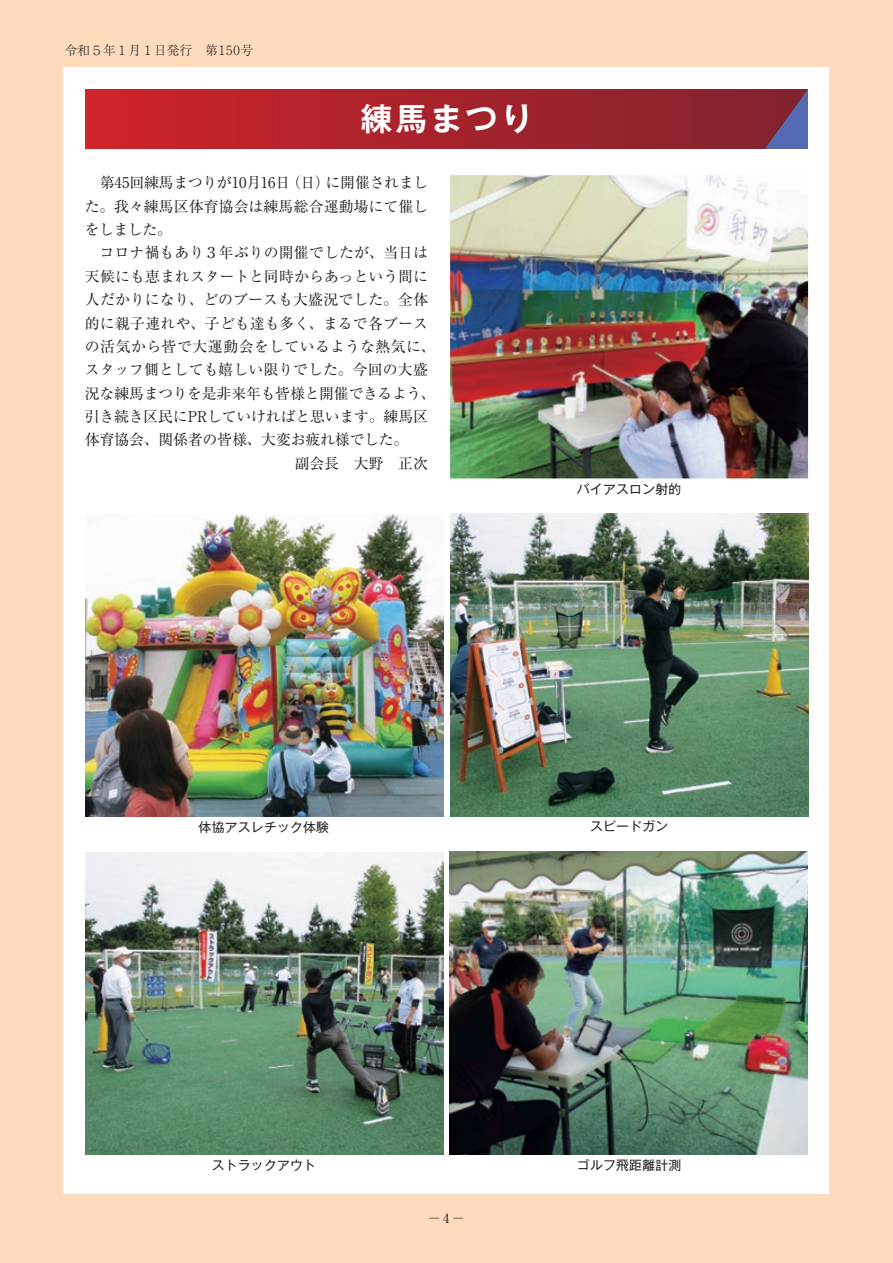
<style>
.page{position:relative;width:893px;height:1263px;background:#fddbbc}
.page>*{position:absolute;margin:0;border:0;box-sizing:border-box;transform-origin:0 0}
.t1{font:700 31.95px "Gothic MB101 Pr 6 N De";letter-spacing:.1em;color:#fff}
.t2{font:14.85px/23.4px "Ryumin Pr 6 N";color:#231f20;text-align:justify}
.t3{font:14.85px "Ryumin Pr 6 N";letter-spacing:-.02em;color:#231f20}
.t4{font:14.85px "Ryumin Pr 6 N";letter-spacing:.03em;color:#231f20}
.t5{font:12.75px "Gothic MB101 Pr 6 N";letter-spacing:.025em;color:#231f20}
.t6{font:300 12.75px "Ryumin Pr 6 N";color:#231f20}
.t7{font:300 10.2px "Ryumin Pr 6 N";color:#231f20}
.s1{font-weight:400;font-size:12.75px}
</style>
<div class="page">
<div style="left:64px;top:68px;width:765px;height:1126px;background:#fff"></div>
<div style="left:85px;top:89px;width:723px;height:60px;background:linear-gradient(to right,#d0232a,#7e232d)"></div>
<svg style="left:765px;top:89px;width:43px;height:60px;background:#6b466f"></svg>
<img style="left:450px;top:175px;width:358px;height:303px">
<img style="left:85px;top:853px;width:358px;height:302px">
<img style="left:450px;top:513px;width:358px;height:304px">
<img style="left:85px;top:515px;width:358px;height:302px">
<img style="left:450px;top:852px;width:358px;height:303px">
<p class="t6" style="left:65px;top:41px;width:190px">令和５年１月１日発行　第150号</p>
<h1 class="t1" style="left:360px;top:92px;width:174px">練馬まつり</h1>
<p class="t2" style="left:85px;top:170px;width:345px;text-indent:15px">第45回練馬まつりが10月16日（日）に開催されました。我々練馬区体育協会は練馬総合運動場にて催しをしました。</p>
<p class="t2" style="left:100px;top:240px;width:330px">コロナ禍もあり３年ぶりの開催でしたが、当日は</p>
<p class="t2" style="left:85px;top:264px;width:345px">天候にも恵まれスタートと同時からあっという間に</p>
<p class="t2" style="left:85px;top:287px;width:344px">人だかりになり、どのブースも大盛況でした。全体</p>
<p class="t2" style="left:85px;top:310px;width:345px">的に親子連れや、子ども達も多く、まるで各ブース</p>
<p class="t4" style="left:85px;top:335px;width:352px">の活気から皆で大運動会をしているような熱気に、</p>
<p class="t2" style="left:85px;top:357px;width:345px">スタッフ側としても嬉しい限りでした。今回の大盛</p>
<p class="t3" style="left:85px;top:381px;width:352px">況な練馬まつりを是非来年も皆様と開催できるよう、</p>
<p class="t2" style="left:85px;top:404px;width:345px">引き続き区民にPRしていければと思います。練馬区</p>
<p class="t2" style="left:85px;top:427px;width:325px">体育協会、関係者の皆様、大変お疲れ様でした。</p>
<p class="t2" style="left:295px;top:451px;width:135px">副会長　大野　正次</p>
<p class="t5" style="left:577px;top:479px;width:106px">バイアスロン射的</p>
<p class="t5" style="left:199px;top:817px;width:132px">体協アスレチック体験</p>
<p class="t5" style="left:590px;top:815px;width:80px">スピードガン</p>
<p class="t5" style="left:212px;top:1155px;width:106px">ストラックアウト</p>
<p class="t5" style="left:577px;top:1155px;width:106px">ゴルフ飛距離計測</p>
<p class="t7" style="left:429px;top:1210px;width:36px">―<span class="s1">4</span>―</p>
</div>
